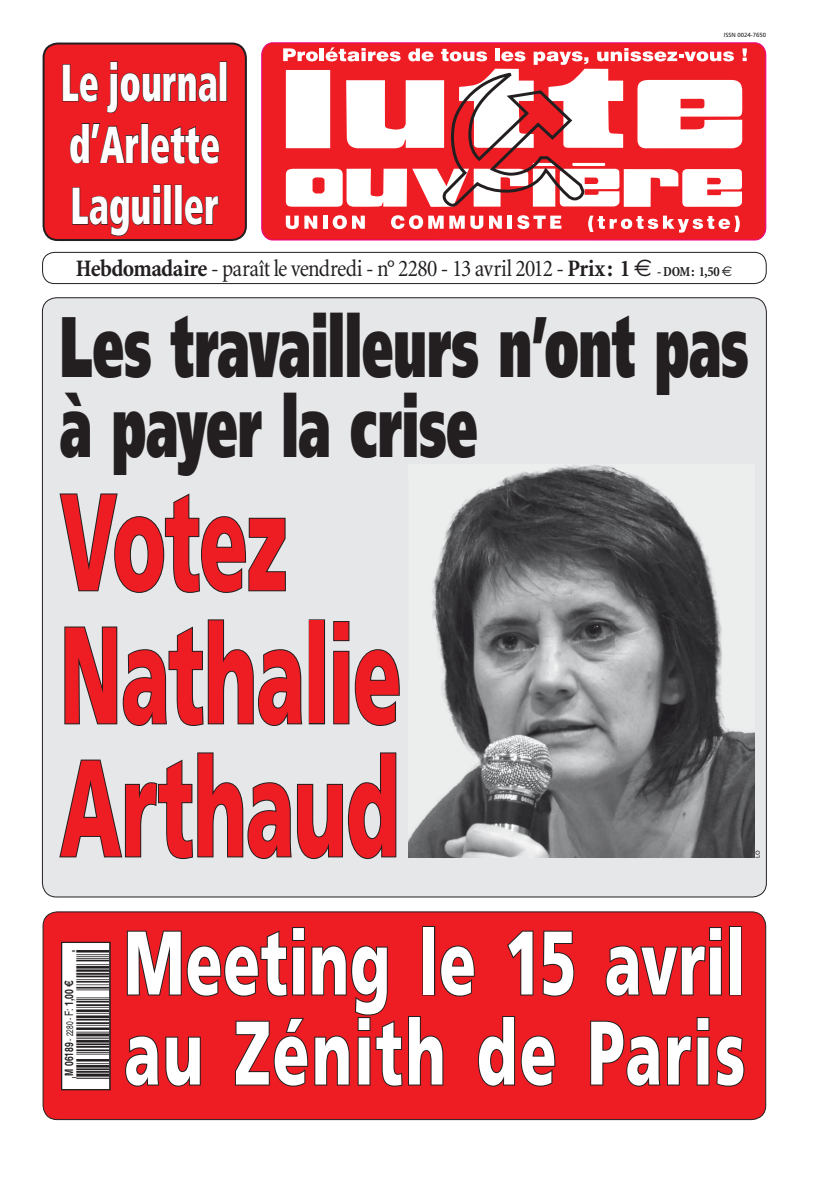
<style>
.page{position:relative;width:823px;height:1191px;background:#fff}
.page>*{position:absolute;margin:0;border:0;box-sizing:border-box;transform-origin:0 0}
.t1{font:900 137.2px/133px "Frutiger";letter-spacing:-.01em;color:#ee1d23;scale:.58 1}
.t2{font:900 90px "Frutiger";letter-spacing:.02em;color:#fff;scale:.67 1}
.t3{font:900 85.8px/80px "Frutiger";letter-spacing:-.005em;color:#231f20;scale:.58 1}
.t4{font:900 condensed 52px/61.6px "Frutiger";color:#fff;scale:.7 1}
.t5{font:33px "Ean P33 No";color:#231f20}
.t6{font:condensed 24px "Minion";letter-spacing:-.03em;color:#231f20}
.t7{font:700 11.5px "Helvetica";color:#231f20;scale:.75 1}
.t8{font:9.5px "Helvetica";color:#231f20;scale:.69 1}
.t9{font:6px "Frutiger";color:#231f20}
.s1{font-weight:700}
.s2{font-family:"Euro Sans";font-stretch:normal}
.s3{font-weight:700;font-size:14px}
.s4{font-family:"Euro Sans";font-stretch:normal;font-size:14px}
.s5{font-size:11.5px}
.s6{font-weight:700;font-size:11.5px}
.s7{font-family:"Euro";font-weight:700;font-size:11.5px}
</style>
<div class="page">
<div style="left:44px;top:44px;width:202px;height:196px;background:#ee1d23;border-radius:14px"></div>
<svg style="left:62px;top:64px;width:37px;height:38px"></svg>
<svg style="left:107px;top:61px;width:110px;height:52px"></svg>
<div style="left:219px;top:61px;width:8px;height:40px;border:1px solid #231f20"></div>
<svg style="left:69px;top:123px;width:70px;height:41px"></svg>
<div style="left:141px;top:123px;width:7px;height:40px;border:1px solid #231f20"></div>
<svg style="left:151px;top:126px;width:69px;height:38px"></svg>
<svg style="left:72px;top:184px;width:89px;height:53px"></svg>
<div style="left:164px;top:185px;width:7px;height:40px;border:1px solid #231f20"></div>
<div style="left:174px;top:185px;width:8px;height:40px;border:1px solid #231f20"></div>
<svg style="left:184px;top:196px;width:35px;height:30px"></svg>
<div style="left:43px;top:43px;width:204px;height:198px;border:2px solid #231f20;border-radius:14px"></div>
<svg style="left:261px;top:43px;width:504px;height:197px;background:#ee1f29"></svg>
<svg style="left:285px;top:216px;width:13px;height:13px"></svg>
<svg style="left:304px;top:216px;width:13px;height:13px"></svg>
<hr style="left:323px;top:216px;width:4px;height:13px;background:#fff">
<svg style="left:332px;top:215px;width:14px;height:14px"></svg>
<svg style="left:352px;top:216px;width:12px;height:13px"></svg>
<svg style="left:391px;top:215px;width:52px;height:14px"></svg>
<svg style="left:449px;top:216px;width:15px;height:13px"></svg>
<svg style="left:470px;top:216px;width:31px;height:13px"></svg>
<div style="left:507px;top:216px;width:5px;height:13px;background:#fff"></div>
<svg style="left:517px;top:215px;width:44px;height:14px"></svg>
<svg style="left:587px;top:216px;width:152px;height:17px"></svg>
<svg style="left:286px;top:69px;width:455px;height:138px"></svg>
<svg style="left:283px;top:48px;width:34px;height:13px"></svg>
<hr style="left:319px;top:48px;width:4px;height:13px;background:#fff">
<svg style="left:325px;top:47px;width:75px;height:14px"></svg>
<svg style="left:408px;top:48px;width:25px;height:13px"></svg>
<hr style="left:495px;top:48px;width:4px;height:13px;background:#fff">
<svg style="left:440px;top:49px;width:148px;height:159px"></svg>
<svg style="left:596px;top:48px;width:137px;height:13px"></svg>
<svg style="left:742px;top:48px;width:4px;height:13px"></svg>
<div style="left:42px;top:252px;width:724px;height:32px;border:1px solid #231f20;border-radius:12px"></div>
<div style="left:43px;top:912px;width:722px;height:207px;background:#ee1d23;border-radius:14px"></div>
<svg style="left:605px;top:927px;width:117px;height:70px"></svg>
<div style="left:728px;top:926px;width:13px;height:69px;border:2px solid #231f20"></div>
<svg style="left:125px;top:926px;width:450px;height:161px"></svg>
<svg style="left:590px;top:1017px;width:155px;height:70px"></svg>
<div style="left:43px;top:911px;width:722px;height:209px;border:1px solid #231f20;border-radius:14px"></div>
<div style="left:61px;top:942px;width:49px;height:147px;background:#fff"></div>
<div style="left:61px;top:941px;width:49px;height:149px;border:1px solid #231f20"></div>
<div style="left:42px;top:298px;width:724px;height:599px;background:#e6e7e9;border-radius:14px"></div>
<svg style="left:59px;top:493px;width:227px;height:100px"></svg>
<svg style="left:64px;top:619px;width:239px;height:107px"></svg>
<div style="left:308px;top:619px;width:17px;height:105px;border:2px solid #231f20"></div>
<svg style="left:333px;top:621px;width:67px;height:105px"></svg>
<svg style="left:59px;top:752px;width:338px;height:108px"></svg>
<img style="left:408px;top:465px;width:345px;height:392px">
<img style="left:408px;top:465px;width:68px;height:11px">
<h3 class="t4" style="left:61px;top:52px;width:241px">Le journal d’Arlette<br>Laguiller</h3>
<p class="t9" style="left:723px;top:32px;width:44px">ISSN 0024-7650</p>
<p class="t6" style="left:76px;top:256px;width:657px"><span class="s1">Hebdomadaire</span> - paraît le vendredi - n° 2280 - 13 avril 2012 - <span class="s1">Prix: 1</span> <span class="s2">e</span> <span class="s3">- DOM: 1,50</span> <span class="s4">e</span></p>
<h3 class="t3" style="left:60px;top:307px;width:1188px">Les travailleurs n’ont pas à payer la crise</h3>
<h1 class="t1" style="left:60px;top:475px;width:590px">Votez<br>Nathalie<br>Arthaud</h1>
<p class="t9" style="left:753px;top:857px;width:9px;rotate:-90deg">LO</p>
<h3 class="t5" style="left:79px;top:1089px;width:147px;rotate:-90deg">3:HIKQLI=^UVUUV:?c@m@i@a@k;</h3>
<p class="t8" style="left:64px;top:1040px;width:89px;rotate:-90deg">- 2280 - <span class="s5">F:</span> <span class="s6">1,00</span> <span class="s7">E</span></p>
<p class="t7" style="left:62px;top:1075px;width:46px;rotate:-90deg">M 06189</p>
<h2 class="t2" style="left:124px;top:908px;width:927px">Meeting le 15 avril</h2>
<h2 class="t2" style="left:124px;top:998px;width:927px">au Zénith de Paris</h2>
</div>
